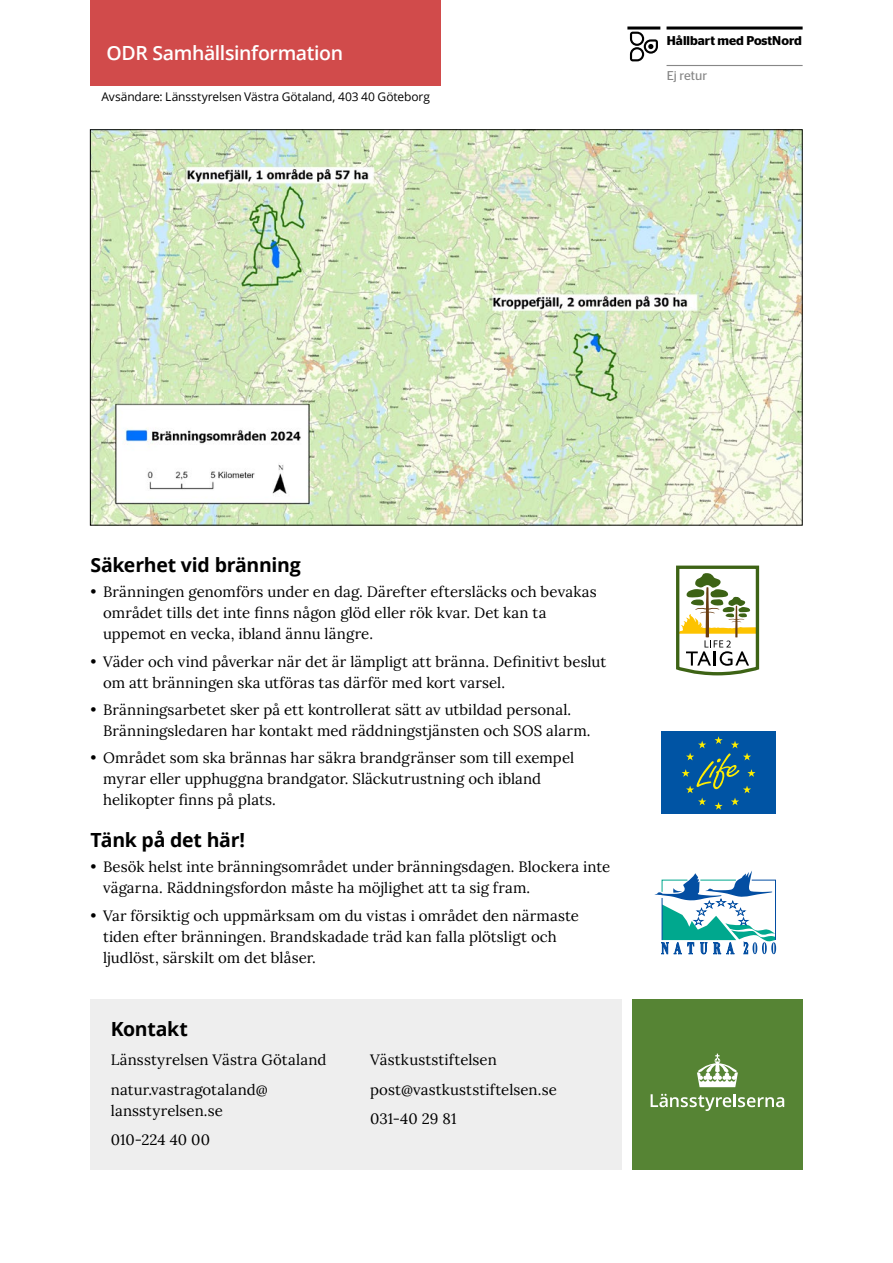
<style>
.page{position:relative;width:893px;height:1263px;background:#fff}
.page>*{position:absolute;margin:0;border:0;box-sizing:border-box;transform-origin:0 0}
.Rubrik_2{font:700 19.5px "Open Sans";letter-spacing:-.015em;color:#000}
.Text_i_huvudet{font:600 19.5px "Open Sans";letter-spacing:-.02em;color:#fff}
.Brödtext{font:15px/21px "Lora";letter-spacing:.005em;color:#000}
.t1{font:600 12.75px "Stag Sans";color:#000}
.t2{font:12.75px "Stag Sans";color:#878787}
.Mer_information_bröd{font:12px "Open Sans";letter-spacing:-.01em;color:#000}
</style>
<div class="page">
<div style="left:90px;top:999px;width:532px;height:170px;background:#eee"></div>
<div style="left:632px;top:999px;width:171px;height:170px;background:#568434"></div>
<svg style="left:651px;top:1094px;width:133px;height:17px"></svg>
<svg style="left:697px;top:1053px;width:41px;height:34px"></svg>
<div style="left:90px;top:0;width:351px;height:85px;background:#d14b4b"></div>
<hr style="left:666px;top:27px;width:137px;height:3px;background:#000">
<hr style="left:627px;top:27px;width:33px;height:3px;background:#000">
<hr style="left:666px;top:65px;width:137px;height:1px;background:#878787">
<svg style="left:630px;top:32px;width:28px;height:29px"></svg>
<img style="left:92px;top:131px;width:709px;height:392px">
<svg style="left:676px;top:566px;width:83px;height:109px"></svg>
<div style="left:661px;top:732px;width:115px;height:82px;background:#0054a4"></div>
<svg style="left:682px;top:736px;width:73px;height:74px"></svg>
<svg style="left:655px;top:870px;width:121px;height:84px"></svg>
<p class="Text_i_huvudet" style="left:106px;top:40px;width:238px">ODR Samhällsinformation</p>
<p class="Mer_information_bröd" style="left:101px;top:88px;width:330px">Avsändare: Länsstyrelsen Västra Götaland, 403 40 Göteborg</p>
<p class="t1" style="left:667px;top:33px;width:137px">Hållbart med PostNord</p>
<p class="t2" style="left:667px;top:69px;width:42px">Ej retur</p>
<h2 class="Rubrik_2" style="left:90px;top:551px;width:212px">Säkerhet vid bränning</h2>
<p class="Brödtext" style="left:103px;top:580px;width:495px;text-indent:-13px">• Bränningen genomförs under en dag. Därefter eftersläcks och bevakas området tills det inte finns någon glöd eller rök kvar. Det kan ta uppemot en vecka, ibland ännu längre.</p>
<p class="Brödtext" style="left:103px;top:650px;width:505px;text-indent:-13px">• Väder och vind påverkar när det är lämpligt att bränna. Definitivt beslut om att bränningen ska utföras tas därför med kort varsel.</p>
<p class="Brödtext" style="left:103px;top:698px;width:489px;text-indent:-13px">• Bränningsarbetet sker på ett kontrollerat sätt av utbildad personal.<br>Bränningsledaren har kontakt med räddningstjänsten och SOS alarm.</p>
<p class="Brödtext" style="left:103px;top:746px;width:473px;text-indent:-13px">• Området som ska brännas har säkra brandgränser som till exempel myrar eller upphuggna brandgator. Släckutrustning och ibland helikopter finns på plats.</p>
<h2 class="Rubrik_2" style="left:90px;top:826px;width:156px">Tänk på det här!</h2>
<p class="Brödtext" style="left:103px;top:855px;width:509px;text-indent:-13px">• Besök helst inte bränningsområdet under bränningsdagen. Blockera inte vägarna. Räddningsfordon måste ha möjlighet att ta sig fram.</p>
<p class="Brödtext" style="left:103px;top:904px;width:477px;text-indent:-13px">• Var försiktig och uppmärksam om du vistas i området den närmaste tiden efter bränningen. Brandskadade träd kan falla plötsligt och ljudlöst, särskilt om det blåser.</p>
<h2 class="Rubrik_2" style="left:111px;top:1015px;width:79px">Kontakt</h2>
<p class="Brödtext" style="left:111px;top:1048px;width:217px">Länsstyrelsen Västra Götaland</p>
<p class="Brödtext" style="left:111px;top:1078px;width:158px">natur.vastragotaland@ lansstyrelsen.se</p>
<p class="Brödtext" style="left:111px;top:1128px;width:101px">010-224 40 00</p>
<p class="Brödtext" style="left:370px;top:1048px;width:128px">Västkuststiftelsen</p>
<p class="Brödtext" style="left:370px;top:1078px;width:188px">post@vastkuststiftelsen.se</p>
<p class="Brödtext" style="left:370px;top:1107px;width:88px">031-40 29 81</p>
</div>
